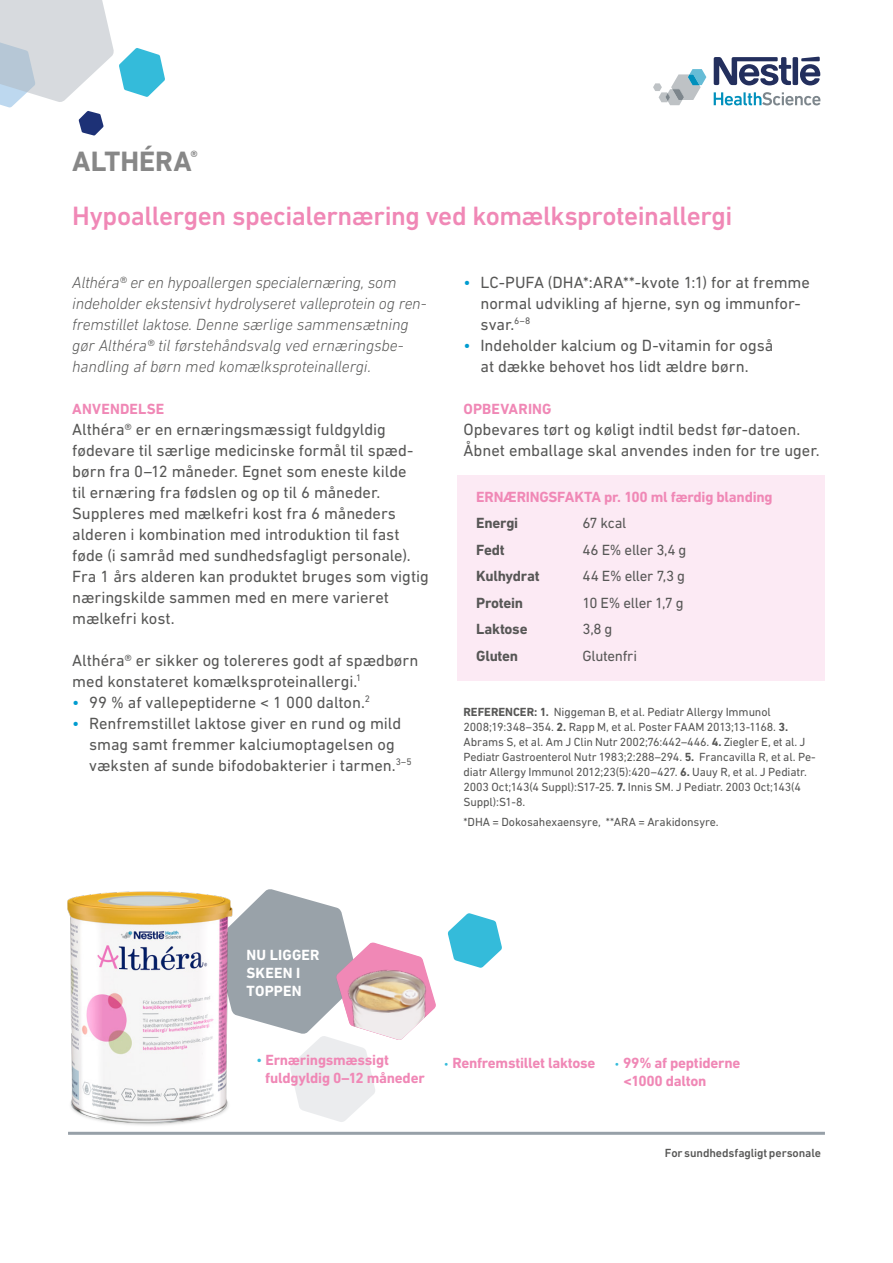
<style>
.page{position:relative;width:893px;height:1263px;background:#fff}
.page>*{position:absolute;margin:0;border:0;box-sizing:border-box;transform-origin:0 0}
.t1{font:700 28.5px "DIN Next LT Pro";color:#878787}
.t2{font:500 27px "DIN Next LT Pro";letter-spacing:-.015em;color:#f088b6}
.t3{font:16.5px/21px "DIN Next LT Pro";color:#575756}
.t4{font:italic 300 16.5px/21px "DIN Next LT Pro";letter-spacing:-.015em;color:#575756}
.t5{font:700 15px/18px "DIN Next LT Pro";letter-spacing:-.015em;color:#f088b6}
.t6{font:15px "DIN Next LT Pro";letter-spacing:-.02em;color:#575756}
.t7{font:700 15px "DIN Next LT Pro";letter-spacing:-.015em;color:#575756}
.t8{font:700 15px "DIN Next LT Pro";letter-spacing:.01em;color:#f088b6}
.t9{font:700 15px/18px "DIN Next LT Pro";letter-spacing:.01em;color:#fff}
.t10{font:12px/15px "DIN Next LT Pro";letter-spacing:-.01em;color:#575756}
.t11{font:500 12px "DIN Next LT Pro";letter-spacing:-.005em;color:#575756}
.s1{color:#009cd0}
.s2{font-weight:700}
.s3{font-weight:300;color:#34bbda}
.s4{font-weight:300;font-size:12px;color:#34bbda}
</style>
<div class="page">
<hr style="left:68px;top:1132px;width:757px;height:3px;background:#97a0a8">
<svg style="left:0;top:0;width:165px;height:136px"></svg>
<svg style="left:714px;top:92px;width:106px;height:13px"></svg>
<svg style="left:714px;top:57px;width:106px;height:28px"></svg>
<svg style="left:653px;top:69px;width:53px;height:36px"></svg>
<div style="left:457px;top:476px;width:368px;height:205px;background:#fceaf4"></div>
<svg style="left:447px;top:913px;width:55px;height:55px"></svg>
<svg style="left:276px;top:890px;width:99px;height:232px"></svg>
<img style="left:336px;top:942px;width:100px;height:98px">
<img style="left:67px;top:889px;width:209px;height:246px">
<h1 class="t1" style="left:72px;top:145px;width:127px">ALTHÉRA<sup>®</sup></h1>
<h2 class="t2" style="left:72px;top:200px;width:662px">Hypoallergen specialernæring ved komælksproteinallergi</h2>
<p class="t4" style="left:72px;top:271px;width:356px">Althéra® er en hypoallergen specialernæring, som indeholder ekstensivt hydrolyseret valleprotein og ren&shy;fremstillet laktose. Denne særlige sammensætning gør Althéra® til førstehåndsvalg ved ernæringsbe&shy;handling af børn med komælksproteinallergi.</p>
<p class="t8" style="left:72px;top:400px;width:94px">ANVENDELSE</p>
<p class="t3" style="left:72px;top:418px;width:358px">Althéra® er en ernæringsmæssigt fuldgyldig fødevare til særlige medicinske formål til spæd&shy;børn fra 0–12 måneder. Egnet som eneste kilde<br>til ernæring fra fødslen og op til 6 måneder.<br>Suppleres med mælkefri kost fra 6 måneders alderen i kombination med introduktion til fast føde (i samråd med sundhedsfagligt personale).<br>Fra 1 års alderen kan produktet bruges som vigtig næringskilde sammen med en mere varieret mælkefri kost.</p>
<p class="t3" style="left:72px;top:649px;width:348px">Althéra® er sikker og tolereres godt af spædbørn med konstateret komælksproteinallergi.<sup>1</sup></p>
<p class="t3" style="left:72px;top:691px;width:299px"><span class="s1">•</span> 99 % af vallepeptiderne &lt; 1 000 dalton.<sup>2</sup></p>
<p class="t3" style="left:89px;top:712px;width:324px;text-indent:-17px"><span class="s1">•</span> Renfremstillet laktose giver en rund og mild smag samt fremmer kalciumoptagelsen og væksten af sunde bifodobakterier i tarmen.<sup>3–5</sup></p>
<p class="t3" style="left:480px;top:271px;width:331px;text-indent:-17px"><span class="s1">•</span> LC-PUFA (DHA*:ARA**-kvote 1:1) for at fremme normal udvikling af hjerne, syn og immunfor&shy;svar.<sup>6–8</sup></p>
<p class="t3" style="left:463px;top:334px;width:311px;text-align:center"><span class="s1">•</span> Indeholder kalcium og D-vitamin for også at dække behovet hos lidt ældre børn.</p>
<p class="t8" style="left:463px;top:400px;width:90px">OPBEVARING</p>
<p class="t3" style="left:463px;top:418px;width:358px">Opbevares tørt og køligt indtil bedst før-datoen.<br>Åbnet emballage skal anvendes inden for tre uger.</p>
<p class="t5" style="left:476px;top:487px;width:298px">ERNÆRINGSFAKTA pr. 100 ml færdig blanding</p>
<p class="t7" style="left:476px;top:514px;width:43px">Energi</p>
<p class="t6" style="left:583px;top:514px;width:45px">67 kcal</p>
<p class="t7" style="left:476px;top:541px;width:30px">Fedt</p>
<p class="t6" style="left:583px;top:541px;width:105px">46 E% eller 3,4 g</p>
<p class="t7" style="left:476px;top:567px;width:65px">Kulhydrat</p>
<p class="t6" style="left:583px;top:567px;width:104px">44 E% eller 7,3 g</p>
<p class="t7" style="left:476px;top:594px;width:48px">Protein</p>
<p class="t6" style="left:582px;top:594px;width:103px">10 E% eller 1,7 g</p>
<p class="t7" style="left:476px;top:620px;width:53px">Laktose</p>
<p class="t6" style="left:582px;top:620px;width:32px">3,8 g</p>
<p class="t7" style="left:476px;top:647px;width:44px">Gluten</p>
<p class="t6" style="left:582px;top:647px;width:56px">Glutenfri</p>
<p class="t10" style="left:463px;top:705px;width:354px"><span class="s2">REFERENCER: 1.</span> Niggeman B, et al. Pediatr Allergy Immunol 2008;19:348–354. <span class="s2">2.</span> Rapp M, et al. Poster FAAM 2013;13-1168. <span class="s2">3.<br></span>Abrams S, et al. Am J Clin Nutr 2002;76:442–446. <span class="s2">4.</span> Ziegler E, et al. J Pediatr Gastroenterol Nutr 1983;2:288–294. <span class="s2">5.</span> Francavilla R, et al. Pe&shy;diatr Allergy Immunol 2012;23(5):420–427. <span class="s2">6.</span> Uauy R, et al. J Pediatr.<br>2003 Oct;143(4 Suppl):S17-25. <span class="s2">7.</span> Innis SM. J Pediatr. 2003 Oct;143(4<br>Suppl):S1-8.</p>
<p class="t10" style="left:463px;top:814px;width:257px">*DHA = Dokosahexaensyre, **ARA = Arakidonsyre.</p>
<p class="t9" style="left:247px;top:946px;width:74px">NU LIGGER<br>SKEEN I<br>TOPPEN</p>
<p class="t5" style="left:265px;top:1051px;width:161px;text-indent:-9px"><span class="s3">•</span> Ernæringsmæssigt fuldgyldig 0–12 måneder</p>
<p class="t5" style="left:444px;top:1053px;width:153px"><span class="s4">•</span> Renfremstillet laktose</p>
<p class="t5" style="left:623px;top:1053px;width:118px;text-indent:-9px"><span class="s4">•</span> 99% af peptiderne &lt;1000 dalton</p>
<p class="t11" style="left:665px;top:1146px;width:158px">For sundhedsfagligt personale</p>
</div>
